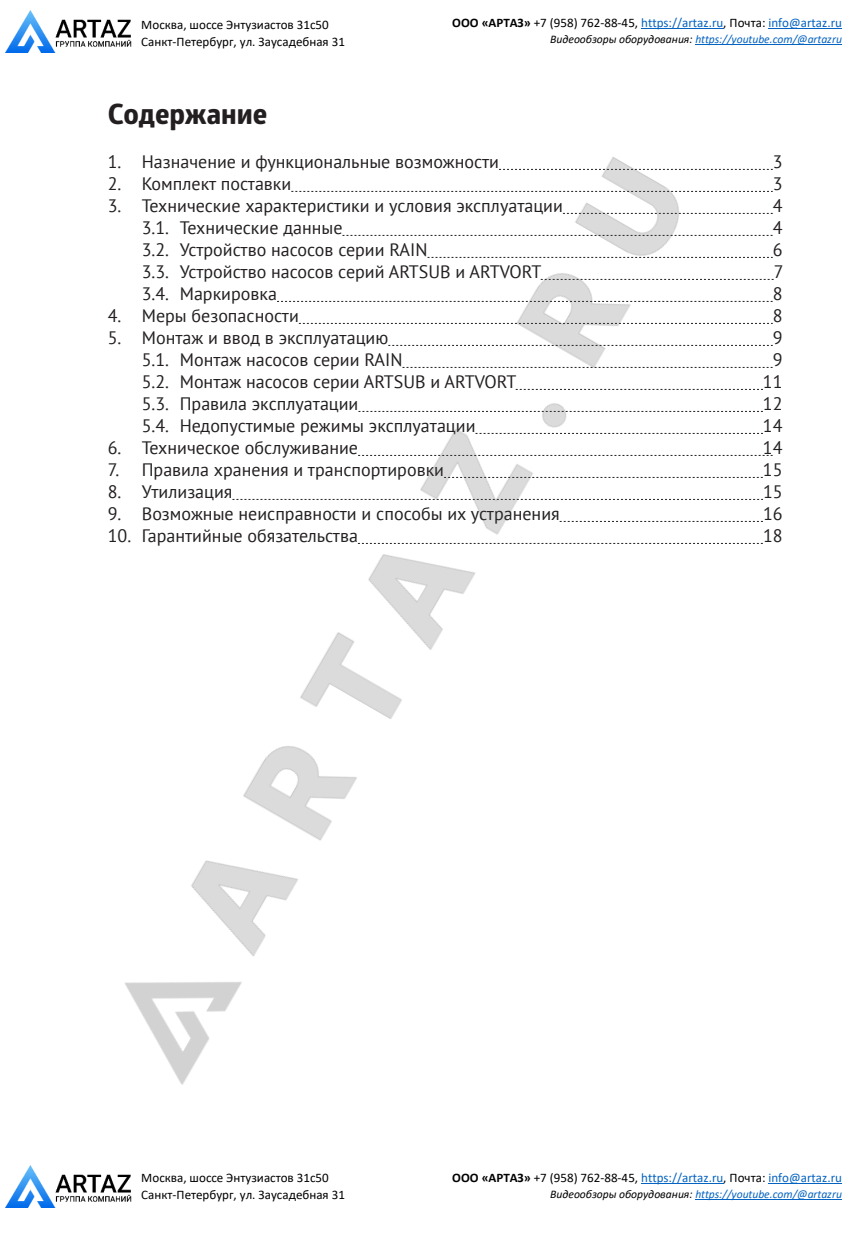
<style>
.page{position:relative;width:862px;height:1236px;background:#fff}
.page>*{position:absolute;margin:0;border:0;box-sizing:border-box;transform-origin:0 0}
.t1{font:700 28px "Globerx";color:#231f20}
.t2{font:18px "PT Sans";color:#231f20}
.t3{font:13px "Calibri";color:#0563c1}
.t4{font:13px/17px "Calibri";color:#000}
.t5{font:italic 11.6px "Calibri";letter-spacing:-.005em;color:#0563c1}
.s1{font-weight:700;color:#000}
.s2{color:#000}
</style>
<div class="page">
<svg style="left:718px;top:169px;width:55px;height:1px"></svg>
<svg style="left:719px;top:191px;width:54px;height:1px"></svg>
<svg style="left:718px;top:213px;width:55px;height:1px"></svg>
<svg style="left:718px;top:235px;width:55px;height:1px"></svg>
<svg style="left:719px;top:257px;width:54px;height:1px"></svg>
<svg style="left:719px;top:279px;width:55px;height:1px"></svg>
<svg style="left:718px;top:301px;width:55px;height:1px"></svg>
<svg style="left:719px;top:323px;width:54px;height:1px"></svg>
<svg style="left:719px;top:345px;width:54px;height:1px"></svg>
<svg style="left:718px;top:367px;width:55px;height:1px"></svg>
<svg style="left:718px;top:389px;width:45px;height:1px"></svg>
<svg style="left:718px;top:411px;width:45px;height:1px"></svg>
<svg style="left:718px;top:433px;width:45px;height:1px"></svg>
<svg style="left:718px;top:455px;width:55px;height:1px"></svg>
<svg style="left:718px;top:477px;width:45px;height:1px"></svg>
<svg style="left:718px;top:499px;width:45px;height:1px"></svg>
<svg style="left:718px;top:521px;width:45px;height:1px"></svg>
<svg style="left:718px;top:543px;width:45px;height:1px"></svg>
<hr style="left:641px;top:1183px;width:82px;height:1px;background:#0563c1">
<hr style="left:768px;top:1183px;width:74px;height:1px;background:#0563c1">
<hr style="left:695px;top:1199px;width:147px;height:1px;background:#0563c1">
<img style="left:6px;top:1165px;width:125px;height:42px">
<img style="left:125px;top:157px;width:593px;height:928px">
<hr style="left:641px;top:28px;width:82px;height:1px;background:#0563c1">
<hr style="left:768px;top:28px;width:74px;height:1px;background:#0563c1">
<hr style="left:695px;top:44px;width:147px;height:1px;background:#0563c1">
<img style="left:6px;top:11px;width:125px;height:42px">
<p class="t4" style="left:141px;top:17px;width:205px">Москва, шоссе Энтузиастов 31с50<br>Санкт-Петербург, ул. Заусадебная 31</p>
<p class="t3" style="left:452px;top:17px;width:391px"><span class="s1">ООО «АРТАЗ»</span> <span class="s2">+7 (958) 762-88-45,</span> https://artaz.ru<span class="s2">, Почта:</span> info@artaz.ru</p>
<p class="t5" style="left:550px;top:34px;width:293px"><span class="s2">Видеообзоры оборудования:</span> https://youtube.com/@artazru</p>
<h1 class="t1" style="left:108px;top:94px;width:161px">Содержание</h1>
<p class="t2" style="left:108px;top:150px;width:393px">1. Назначение и функциональные возможности</p>
<p class="t2" style="left:773px;top:150px;width:11px">3</p>
<p class="t2" style="left:108px;top:172px;width:185px">2. Комплект поставки</p>
<p class="t2" style="left:773px;top:172px;width:11px">3</p>
<p class="t2" style="left:108px;top:194px;width:457px">3. Технические характеристики и условия эксплуатации</p>
<p class="t2" style="left:773px;top:194px;width:11px">4</p>
<p class="t2" style="left:142px;top:216px;width:202px">3.1. Технические данные</p>
<p class="t2" style="left:773px;top:216px;width:11px">4</p>
<p class="t2" style="left:142px;top:238px;width:287px">3.2. Устройство насосов серии RAIN</p>
<p class="t2" style="left:773px;top:238px;width:11px">6</p>
<p class="t2" style="left:142px;top:260px;width:401px">3.3. Устройство насосов серий ARTSUB и ARTVORT</p>
<p class="t2" style="left:774px;top:260px;width:11px">7</p>
<p class="t2" style="left:142px;top:282px;width:137px">3.4. Маркировка</p>
<p class="t2" style="left:773px;top:282px;width:11px">8</p>
<p class="t2" style="left:108px;top:304px;width:193px">4. Меры безопасности</p>
<p class="t2" style="left:773px;top:304px;width:11px">8</p>
<p class="t2" style="left:108px;top:326px;width:282px">5. Монтаж и ввод в эксплуатацию</p>
<p class="t2" style="left:773px;top:326px;width:11px">9</p>
<p class="t2" style="left:142px;top:348px;width:262px">5.1. Монтаж насосов серии RAIN</p>
<p class="t2" style="left:773px;top:348px;width:11px">9</p>
<p class="t2" style="left:142px;top:370px;width:376px">5.2. Монтаж насосов серии ARTSUB и ARTVORT</p>
<p class="t2" style="left:763px;top:370px;width:21px">11</p>
<p class="t2" style="left:142px;top:392px;width:218px">5.3. Правила эксплуатации</p>
<p class="t2" style="left:763px;top:392px;width:21px">12</p>
<p class="t2" style="left:142px;top:414px;width:335px">5.4. Недопустимые режимы эксплуатации</p>
<p class="t2" style="left:763px;top:414px;width:21px">14</p>
<p class="t2" style="left:108px;top:436px;width:252px">6. Техническое обслуживание</p>
<p class="t2" style="left:763px;top:436px;width:21px">14</p>
<p class="t2" style="left:108px;top:458px;width:338px">7. Правила хранения и транспортировки</p>
<p class="t2" style="left:763px;top:458px;width:21px">15</p>
<p class="t2" style="left:108px;top:480px;width:126px">8. Утилизация</p>
<p class="t2" style="left:763px;top:480px;width:21px">15</p>
<p class="t2" style="left:108px;top:502px;width:453px">9. Возможные неисправности и способы их устранения</p>
<p class="t2" style="left:763px;top:502px;width:21px">16</p>
<p class="t2" style="left:108px;top:524px;width:252px">10. Гарантийные обязательства</p>
<p class="t2" style="left:763px;top:524px;width:21px">18</p>
<p class="t4" style="left:141px;top:1170px;width:205px">Москва, шоссе Энтузиастов 31с50<br>Санкт-Петербург, ул. Заусадебная 31</p>
<p class="t3" style="left:452px;top:1172px;width:391px"><span class="s1">ООО «АРТАЗ»</span> <span class="s2">+7 (958) 762-88-45,</span> https://artaz.ru<span class="s2">, Почта:</span> info@artaz.ru</p>
<p class="t5" style="left:550px;top:1189px;width:293px"><span class="s2">Видеообзоры оборудования:</span> https://youtube.com/@artazru</p>
</div>
